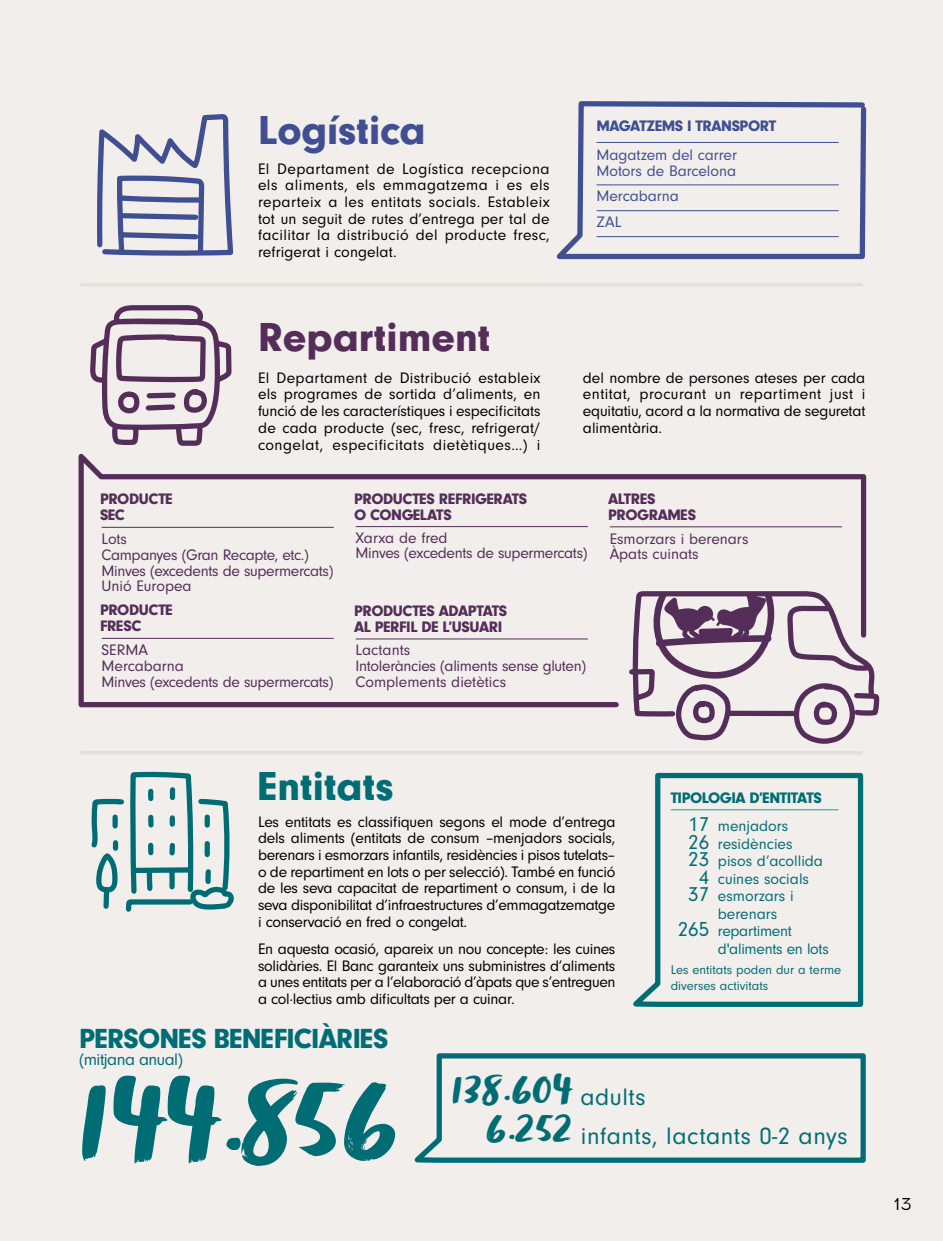
<style>
.page{position:relative;width:943px;height:1241px;background:#fff}
.page>*{position:absolute;margin:0;border:0;box-sizing:border-box;transform-origin:0 0}
.t1{font:136.67px "Zooja Pro";color:#006d75}
.t2{font:49px "Zooja Pro";letter-spacing:.02em;color:#006d75}
.t3{font:900 42px "Neuzeit Gro";color:#542e59}
.t4{font:900 42px "Neuzeit Gro";color:#3f4f91}
.t5{font:900 42px "Neuzeit Gro";letter-spacing:.005em;color:#006d75}
.t6{font:900 28.7px "Neuzeit Gro";letter-spacing:-.03em;color:#006d75}
.t7{font:24.68px "Neuzeit Gro";letter-spacing:.02em;color:#006d75}
.t8{font:17.5px "Acrom";color:#000}
.t9{font:17.32px "Neuzeit Gro";letter-spacing:-.03em;color:#006d75}
.t10{font:15.75px/16.6px "Neuzeit Gro";letter-spacing:-.01em;color:#000;text-align:justify}
.t11{font:15.75px/15.8px "Neuzeit Gro";letter-spacing:-.02em;color:#542e59}
.t12{font:900 15.75px/15.8px "Neuzeit Gro";letter-spacing:-.03em;color:#542e59}
.t13{font:15.75px "Neuzeit Gro";color:#006d75}
.t14{font:15.75px/15.8px "Neuzeit Gro";color:#3f4f91}
.t15{font:900 15.75px/28.3px "Neuzeit Gro";letter-spacing:-.03em;color:#006d75}
.t16{font:15.75px "Neuzeit Gro";letter-spacing:-.02em;color:#006d75}
.t17{font:15.75px/15.8px "Neuzeit Gro";color:#542e59}
.t18{font:900 15.75px "Neuzeit Gro";letter-spacing:-.03em;color:#3f4f91}
.t19{font:13.12px/15.8px "Neuzeit Gro";color:#006d75}
.s1{font-weight:400;font-size:21px}
.s2{font-weight:400}
.s3{font-size:21px}
.s4{font-family:"Neuzeit Gro";font-size:24.68px}
.s5{font-family:"Zooja Pro";font-size:49px}
</style>
<div class="page">
<div style="left:0;top:0;width:943px;height:1240px;background:#f2eeeb"></div>
<svg style="left:556px;top:101px;width:311px;height:159px"></svg>
<hr style="left:597px;top:142px;width:241px;height:1px;background:#3f4f91">
<hr style="left:597px;top:184px;width:241px;height:1px;background:#3f4f91">
<hr style="left:597px;top:210px;width:241px;height:1px;background:#3f4f91">
<hr style="left:597px;top:236px;width:241px;height:1px;background:#3f4f91">
<svg style="left:633px;top:772px;width:231px;height:235px"></svg>
<svg style="left:414px;top:1053px;width:452px;height:110px"></svg>
<hr style="left:671px;top:809px;width:167px;height:1px;background:#1e9ba1">
<svg style="left:78px;top:453px;width:548px;height:255px"></svg>
<hr style="left:356px;top:526px;width:231px;height:1px;background:#542e59">
<hr style="left:356px;top:638px;width:231px;height:1px;background:#542e59">
<hr style="left:102px;top:527px;width:231px;height:1px;background:#542e59">
<hr style="left:102px;top:637px;width:231px;height:1px;background:#542e59">
<hr style="left:610px;top:526px;width:231px;height:1px;background:#542e59">
<hr style="left:82px;top:283px;width:779px;height:3px;background:#bfad99">
<hr style="left:82px;top:751px;width:779px;height:3px;background:#bfad99">
<svg style="left:87px;top:114px;width:149px;height:640px"></svg>
<svg style="left:88px;top:708px;width:148px;height:204px"></svg>
<svg style="left:626px;top:474px;width:254px;height:270px"></svg>
<svg style="left:652px;top:592px;width:123px;height:88px"></svg>
<h3 class="t4" style="left:258px;top:106px;width:169px">Logística</h3>
<p class="t18" style="left:596px;top:116px;width:181px">MAGATZEMS I TRANSPORT</p>
<p class="t14" style="left:596px;top:147px;width:142px">Magatzem del carrer<br>Motors de Barcelona</p>
<p class="t14" style="left:596px;top:183px;width:84px;line-height:25.7px">Mercabarna<br>ZAL</p>
<p class="t10" style="left:258px;top:160px;width:293px">El Departament de Logística recepciona els aliments, els emmagatzema i es els reparteix a les entitats socials. Estableix tot un seguit de rutes d’entrega per tal de facilitar la distribució del producte fresc, refrigerat i congelat.</p>
<h3 class="t3" style="left:258px;top:313px;width:234px">Repartiment</h3>
<p class="t10" style="left:258px;top:369px;width:284px">El Departament de Distribució estableix els programes de sortida d’aliments, en funció de les característiques i especificitats de cada producte (sec, fresc, refrigerat/ congelat, especificitats dietètiques…) i</p>
<p class="t10" style="left:583px;top:369px;width:284px">del nombre de persones ateses per cada entitat, procurant un repartiment just i equitatiu, acord a la normativa de seguretat alimentària.</p>
<p class="t12" style="left:100px;top:491px;width:74px">PRODUCTE<br>SEC</p>
<p class="t11" style="left:101px;top:531px;width:233px">Lots<br>Campanyes (Gran Recapte, etc.)<br>Minves (excedents de supermercats)<br>Unió Europea</p>
<p class="t12" style="left:100px;top:602px;width:74px">PRODUCTE<br>FRESC</p>
<p class="t11" style="left:101px;top:642px;width:233px">SERMA<br>Mercabarna<br>Minves (excedents de supermercats)</p>
<p class="t12" style="left:354px;top:491px;width:175px">PRODUCTES REFRIGERATS<br>O CONGELATS</p>
<p class="t11" style="left:355px;top:530px;width:233px">Xarxa de fred<br>Minves (excedents de supermercats)</p>
<p class="t12" style="left:354px;top:603px;width:155px">PRODUCTES ADAPTATS<br>AL PERFIL DE L’USUARI</p>
<p class="t11" style="left:355px;top:642px;width:232px">Lactants<br>Intoleràncies (aliments sense gluten)<br>Complements dietètics</p>
<p class="t12" style="left:608px;top:491px;width:89px">ALTRES<br>PROGRAMES</p>
<p class="t17" style="left:609px;top:530px;width:140px">Esmorzars i berenars<br>Àpats cuinats</p>
<h3 class="t5" style="left:258px;top:762px;width:137px">Entitats</h3>
<p class="t10" style="left:258px;top:813px;width:359px">Les entitats es classifiquen segons el mode d’entrega dels aliments (entitats de consum –menjadors socials, berenars i esmorzars infantils, residències i pisos tutelats– o de repartiment en lots o per selecció). També en funció de les seva capacitat de repartiment o consum, i de la seva disponibilitat d’infraestructures d’emmagatzematge i conservació en fred o congelat.</p>
<p class="t10" style="left:258px;top:940px;width:359px">En aquesta ocasió, apareix un nou concepte: les cuines solidàries. El Banc garanteix uns subministres d’aliments a unes entitats per a l’elaboració d’àpats que s’entreguen a col·lectius amb dificultats per a cuinar.</p>
<h3 class="t6" style="left:79px;top:1021px;width:311px">PERSONES BENEFICIÀRIES</h3>
<p class="t9" style="left:79px;top:1049px;width:105px">(mitjana anual)</p>
<p class="t15" style="left:688px;top:783px;width:135px;text-indent:-17px">TIPOLOGIA D’ENTITATS<br><span class="s1">17</span> <span class="s2">menjadors</span></p>
<p class="t13" style="left:688px;top:835px;width:106px"><span class="s3">26</span> residències</p>
<p class="t13" style="left:688px;top:852px;width:136px"><span class="s3">23</span> pisos d’acollida</p>
<p class="t13" style="left:698px;top:870px;width:112px"><span class="s3">4</span> cuines socials</p>
<p class="t13" style="left:688px;top:887px;width:107px"><span class="s3">37</span> esmorzars i</p>
<p class="t13" style="left:718px;top:905px;width:61px">berenars</p>
<p class="t16" style="left:677px;top:922px;width:116px"><span class="s3">265</span> repartiment</p>
<p class="t16" style="left:718px;top:940px;width:112px">d'aliments en lots</p>
<p class="t19" style="left:670px;top:962px;width:172px">Les entitats poden dur a terme diverses activitats</p>
<h1 class="t1" style="left:77px;top:1033px;width:319px">144.856</h1>
<h2 class="t2" style="left:451px;top:1058px;width:196px">138.604 <span class="s4">adults</span></h2>
<h3 class="t7" style="left:485px;top:1122px;width:364px"><span class="s5">6.252</span> infants, lactants 0-2 anys</h3>
<p class="t8" style="left:893px;top:1192px;width:19px">13</p>
</div>
